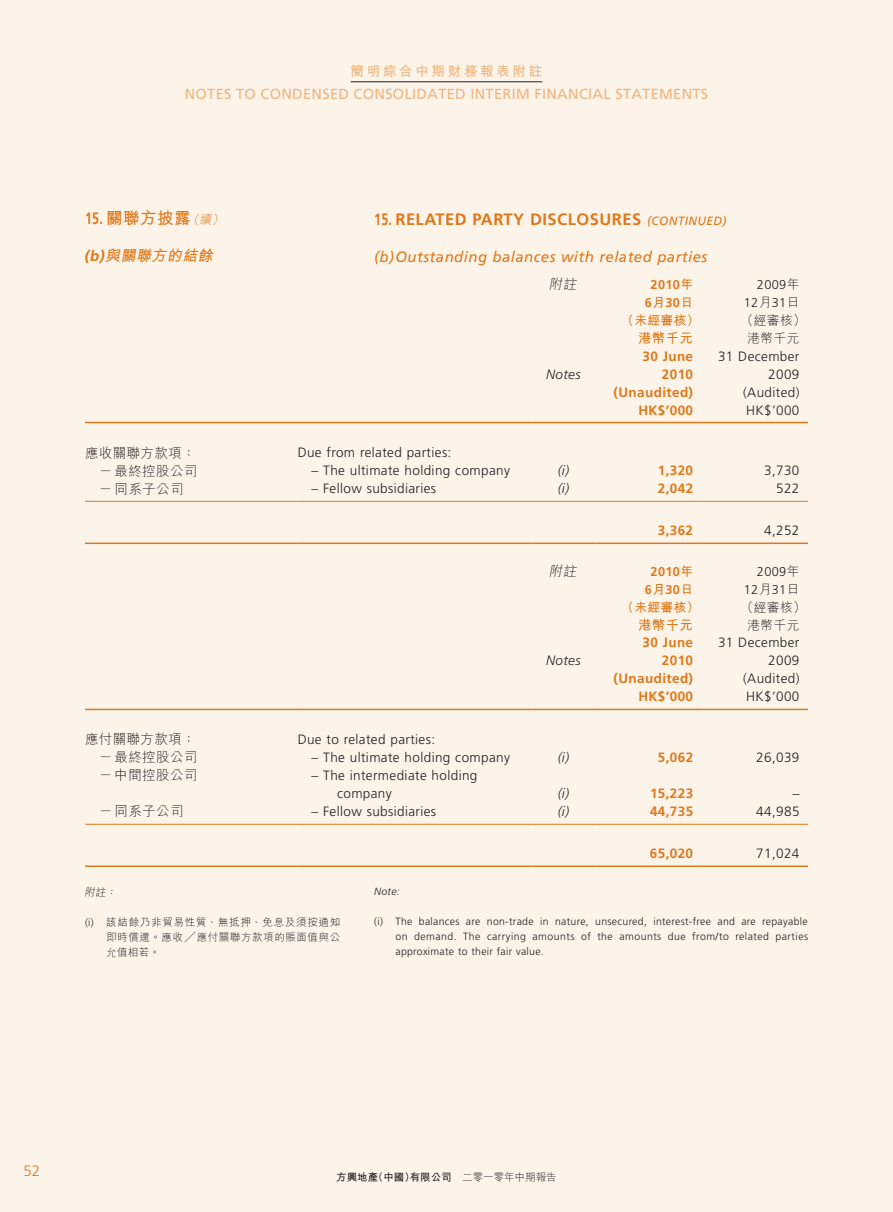
<style>
.page{position:relative;width:893px;height:1212px;background:#fcf3e9}
.page>*{position:absolute;margin:0;border:0;box-sizing:border-box;transform-origin:0 0}
.t1{font:700 16.5px "Frutiger LT Std";letter-spacing:.03em;color:#de791b;scale:.75 1}
.t2{font:700 16.5px "M Hei HK";letter-spacing:.03em;color:#de791b}
.t3{font:italic 15px "Frutiger LT Std";letter-spacing:.03em;color:#de791b}
.t4{font:italic 700 15px "M Hei HK";color:#de791b}
.t5{font:300 15px "Frutiger LT Std";color:#de791b}
.t6{font:14.7px "Frutiger LT Std";letter-spacing:.02em;color:#efb580}
.t7{font:300 13.5px/18px "Frutiger LT Std";letter-spacing:.03em;color:#231f20}
.t8{font:700 13.5px "Frutiger LT Std";letter-spacing:.03em;color:#de791b}
.t9{font:300 13.5px "M Hei HK";letter-spacing:.03em;color:#231f20}
.t10{font:italic 300 13.5px "Frutiger LT Std";letter-spacing:.03em;color:#231f20}
.t11{font:700 13.5px "M Hei HK";letter-spacing:.2em;color:#efb580}
.t12{font:700 13.5px "M Hei HK";letter-spacing:.03em;color:#de791b}
.t13{font:italic 300 13.5px "M Hei HK";color:#231f20}
.t14{font:300 12.75px "Frutiger LT Std";letter-spacing:.03em;color:#231f20}
.t15{font:700 12.75px "Frutiger LT Std";letter-spacing:.03em;color:#de791b}
.t16{font:300 12.75px "M Hei HK";letter-spacing:.03em;color:#231f20}
.t17{font:700 12.75px "M Hei HK";letter-spacing:.03em;color:#de791b}
.t18{font:300 10.5px/15px "Frutiger LT Std";letter-spacing:.03em;color:#231f20;text-align:justify}
.t19{font:300 10.5px/15px "M Hei HK";letter-spacing:.055em;color:#231f20;text-align:justify}
.t20{font:700 10.5px "M Hei HK";color:#231f20}
.t21{font:italic 300 10.5px "Frutiger LT Std";color:#231f20}
.t22{font:italic 300 10.5px "M Hei HK";color:#231f20}
.s1{font-family:"Frutiger LT Std"}
.s2{font-weight:300;font-style:italic;font-size:12px}
.s3{font-weight:400;font-style:italic;font-size:12px}
.s4{font-family:"M Hei HK"}
.s5{font-weight:300}
</style>
<div class="page">
<hr style="left:351px;top:82px;width:191px;height:1px;background:#231f20">
<hr style="left:85px;top:422px;width:213px;height:1px;background:#de791b">
<hr style="left:298px;top:422px;width:233px;height:1px;background:#de791b">
<hr style="left:531px;top:422px;width:64px;height:1px;background:#de791b">
<hr style="left:595px;top:422px;width:107px;height:1px;background:#de791b">
<hr style="left:702px;top:422px;width:106px;height:1px;background:#de791b">
<hr style="left:85px;top:501px;width:213px;height:1px;background:#de791b">
<hr style="left:298px;top:501px;width:233px;height:1px;background:#de791b">
<hr style="left:531px;top:501px;width:64px;height:1px;background:#de791b">
<hr style="left:595px;top:501px;width:107px;height:1px;background:#de791b">
<hr style="left:702px;top:501px;width:106px;height:1px;background:#de791b">
<hr style="left:85px;top:542px;width:213px;height:2px;background:#de791b">
<hr style="left:298px;top:542px;width:233px;height:2px;background:#de791b">
<hr style="left:531px;top:542px;width:64px;height:2px;background:#de791b">
<hr style="left:595px;top:542px;width:107px;height:2px;background:#de791b">
<hr style="left:702px;top:542px;width:106px;height:2px;background:#de791b">
<hr style="left:85px;top:709px;width:213px;height:1px;background:#de791b">
<hr style="left:298px;top:709px;width:233px;height:1px;background:#de791b">
<hr style="left:531px;top:709px;width:64px;height:1px;background:#de791b">
<hr style="left:595px;top:709px;width:107px;height:1px;background:#de791b">
<hr style="left:702px;top:709px;width:106px;height:1px;background:#de791b">
<hr style="left:85px;top:824px;width:213px;height:1px;background:#de791b">
<hr style="left:298px;top:824px;width:233px;height:1px;background:#de791b">
<hr style="left:531px;top:824px;width:64px;height:1px;background:#de791b">
<hr style="left:595px;top:824px;width:107px;height:1px;background:#de791b">
<hr style="left:702px;top:824px;width:106px;height:1px;background:#de791b">
<hr style="left:85px;top:865px;width:213px;height:2px;background:#de791b">
<hr style="left:298px;top:865px;width:233px;height:2px;background:#de791b">
<hr style="left:531px;top:865px;width:64px;height:2px;background:#de791b">
<hr style="left:595px;top:865px;width:107px;height:2px;background:#de791b">
<hr style="left:702px;top:865px;width:106px;height:2px;background:#de791b">
<p class="t11" style="left:351px;top:61px;width:193px">簡明綜合中期財務報表附註</p>
<p class="t6" style="left:185px;top:86px;width:525px">NOTES TO CONDENSED CONSOLIDATED INTERIM FINANCIAL STATEMENTS</p>
<p class="t2" style="left:85px;top:206px;width:143px"><span class="s1">15.</span> 關聯方披露<span class="s2">（續）</span></p>
<p class="t4" style="left:84px;top:244px;width:134px"><span class="s1">(b)</span>與關聯方的結餘</p>
<p class="t1" style="left:374px;top:210px;width:471px">15. RELATED PARTY DISCLOSURES <span class="s3">(CONTINUED)</span></p>
<p class="t3" style="left:374px;top:248px;width:335px">(b)Outstanding balances with related parties</p>
<p class="t13" style="left:549px;top:275px;width:32px">附註</p>
<p class="t15" style="left:651px;top:277px;width:44px">2010<span class="s4">年</span></p>
<p class="t14" style="left:757px;top:278px;width:44px">2009<span class="s4">年</span></p>
<p class="t15" style="left:645px;top:295px;width:50px">6<span class="s4">月</span>30<span class="s4">日</span></p>
<p class="t14" style="left:744px;top:296px;width:57px">12<span class="s4">月</span>31<span class="s4">日</span></p>
<p class="t17" style="left:621px;top:311px;width:80px">（未經審核）</p>
<p class="t16" style="left:741px;top:312px;width:67px">（經審核）</p>
<p class="t12" style="left:638px;top:328px;width:57px">港幣千元</p>
<p class="t16" style="left:747px;top:330px;width:54px">港幣千元</p>
<p class="t8" style="left:642px;top:348px;width:52px">30 June</p>
<p class="t7" style="left:718px;top:347px;width:83px">31 December</p>
<p class="t10" style="left:546px;top:366px;width:36px">Notes</p>
<p class="t8" style="left:662px;top:366px;width:33px">2010</p>
<p class="t7" style="left:768px;top:365px;width:33px">2009</p>
<p class="t8" style="left:614px;top:384px;width:81px">(Unaudited)</p>
<p class="t7" style="left:743px;top:383px;width:58px">(Audited)</p>
<p class="t8" style="left:638px;top:402px;width:56px">HK$’000</p>
<p class="t7" style="left:746px;top:401px;width:55px">HK$’000</p>
<p class="t9" style="left:85px;top:443px;width:112px">應收關聯方款項：</p>
<p class="t7" style="left:298px;top:443px;width:155px">Due from related parties:</p>
<p class="t9" style="left:99px;top:461px;width:100px">－最終控股公司</p>
<p class="t7" style="left:312px;top:461px;width:200px">– The ultimate holding company</p>
<p class="t10" style="left:558px;top:463px;width:13px">(i)</p>
<p class="t8" style="left:658px;top:462px;width:37px">1,320</p>
<p class="t7" style="left:764px;top:461px;width:37px">3,730</p>
<p class="t9" style="left:99px;top:479px;width:86px">－同系子公司</p>
<p class="t7" style="left:312px;top:479px;width:126px">– Fellow subsidiaries</p>
<p class="t10" style="left:558px;top:481px;width:13px">(i)</p>
<p class="t8" style="left:658px;top:480px;width:37px">2,042</p>
<p class="t7" style="left:776px;top:479px;width:25px">522</p>
<p class="t8" style="left:658px;top:523px;width:37px">3,362</p>
<p class="t7" style="left:764px;top:522px;width:37px">4,252</p>
<p class="t13" style="left:549px;top:562px;width:32px">附註</p>
<p class="t15" style="left:651px;top:564px;width:44px">2010<span class="s4">年</span></p>
<p class="t14" style="left:757px;top:564px;width:44px">2009<span class="s4">年</span></p>
<p class="t15" style="left:645px;top:582px;width:50px">6<span class="s4">月</span>30<span class="s4">日</span></p>
<p class="t14" style="left:744px;top:582px;width:57px">12<span class="s4">月</span>31<span class="s4">日</span></p>
<p class="t17" style="left:621px;top:598px;width:80px">（未經審核）</p>
<p class="t16" style="left:741px;top:598px;width:67px">（經審核）</p>
<p class="t12" style="left:638px;top:615px;width:57px">港幣千元</p>
<p class="t16" style="left:747px;top:616px;width:54px">港幣千元</p>
<p class="t8" style="left:642px;top:635px;width:52px">30 June</p>
<p class="t7" style="left:718px;top:634px;width:83px">31 December</p>
<p class="t10" style="left:546px;top:653px;width:36px">Notes</p>
<p class="t8" style="left:662px;top:653px;width:33px">2010</p>
<p class="t7" style="left:768px;top:652px;width:33px">2009</p>
<p class="t8" style="left:614px;top:671px;width:81px">(Unaudited)</p>
<p class="t7" style="left:743px;top:670px;width:58px">(Audited)</p>
<p class="t8" style="left:638px;top:689px;width:56px">HK$’000</p>
<p class="t7" style="left:746px;top:688px;width:55px">HK$’000</p>
<p class="t9" style="left:85px;top:730px;width:112px">應付關聯方款項：</p>
<p class="t7" style="left:298px;top:730px;width:139px">Due to related parties:</p>
<p class="t9" style="left:99px;top:748px;width:100px">－最終控股公司</p>
<p class="t7" style="left:312px;top:748px;width:200px">– The ultimate holding company</p>
<p class="t10" style="left:558px;top:749px;width:13px">(i)</p>
<p class="t8" style="left:658px;top:749px;width:37px">5,062</p>
<p class="t7" style="left:756px;top:748px;width:45px">26,039</p>
<p class="t9" style="left:99px;top:766px;width:100px">－中間控股公司</p>
<p class="t7" style="left:337px;top:766px;width:142px;text-indent:-26px">– The intermediate holding company</p>
<p class="t10" style="left:558px;top:785px;width:13px">(i)</p>
<p class="t8" style="left:650px;top:785px;width:45px">15,223</p>
<p class="t7" style="left:793px;top:784px;width:8px">–</p>
<p class="t9" style="left:99px;top:802px;width:86px">－同系子公司</p>
<p class="t7" style="left:312px;top:802px;width:126px">– Fellow subsidiaries</p>
<p class="t10" style="left:558px;top:803px;width:13px">(i)</p>
<p class="t8" style="left:650px;top:803px;width:45px">44,735</p>
<p class="t7" style="left:756px;top:802px;width:45px">44,985</p>
<p class="t8" style="left:650px;top:846px;width:45px">65,020</p>
<p class="t7" style="left:756px;top:845px;width:45px">71,024</p>
<p class="t21" style="left:374px;top:886px;width:27px">Note:</p>
<p class="t18" style="left:395px;top:914px;width:414px;text-indent:-21px">(i) The balances are non-trade in nature, unsecured, interest-free and are repayable on demand. The carrying amounts of the amounts due from/to related parties approximate to their fair value.</p>
<p class="t22" style="left:84px;top:885px;width:36px">附註：</p>
<p class="t19" style="left:106px;top:915px;width:235px;text-indent:-21px"><span class="s1">(i)</span> 該結餘乃非貿易性質、無抵押、免息及須按通知即時償還。應收╱應付關聯方款項的賬面值與公允值相若。</p>
<p class="t5" style="left:24px;top:1162px;width:18px">52</p>
<p class="t20" style="left:336px;top:1170px;width:222px">方興地產（中國）有限公司　<span class="s5">二零一零年中期報告</span></p>
</div>
